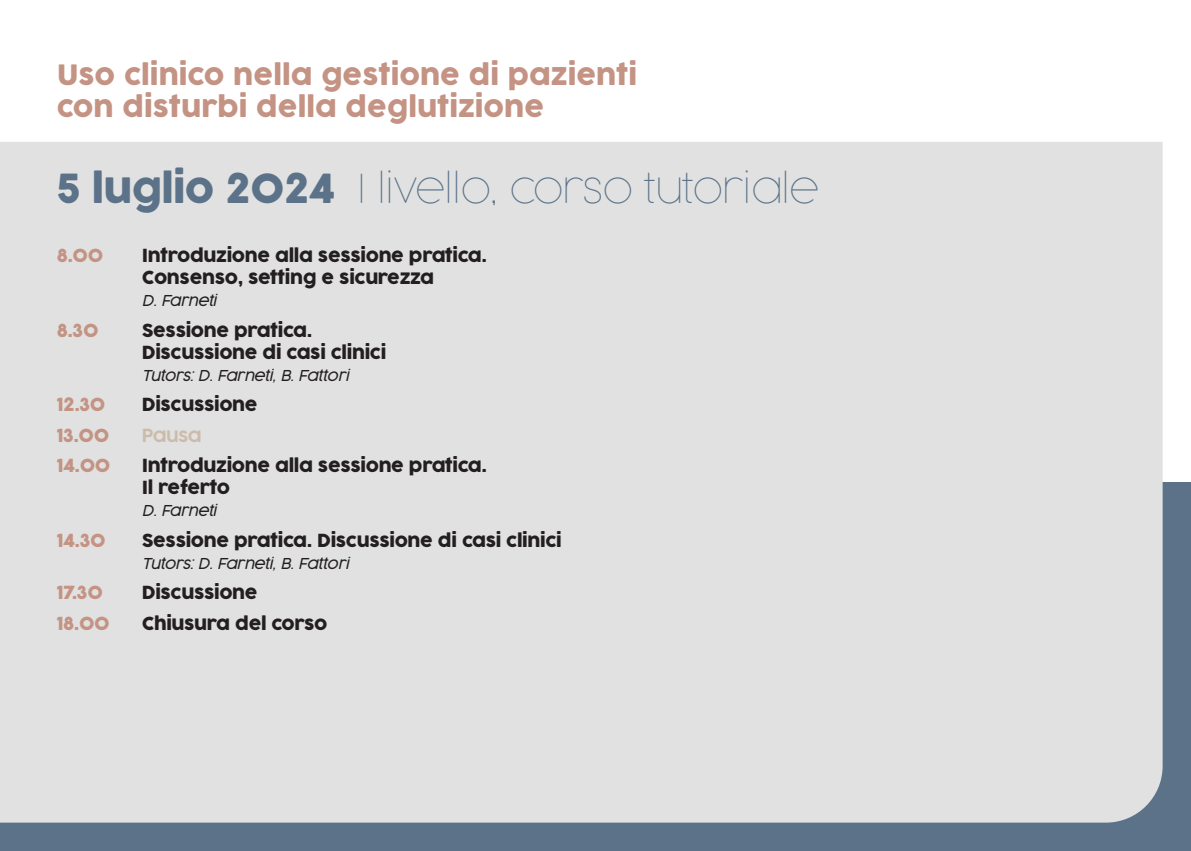
<style>
.page{position:relative;width:1191px;height:851px;background:#fff}
.page>*{position:absolute;margin:0;border:0;box-sizing:border-box;transform-origin:0 0}
.t1{font:100 40px "Cocogoose Pro";letter-spacing:-.02em;color:#5b7289}
.t2{font:28px/32px "Cocogoose Pro";color:#c49384}
.t3{font:18px/22px "Cocogoose Pro";letter-spacing:-.02em;color:#231f20}
.t4{font:18px "Cocogoose Pro";letter-spacing:-.02em;color:#c49384}
.t5{font:300 18px "Cocogoose Pro";letter-spacing:-.02em;color:#cdbbaa}
.t6{font:italic 300 15px "Cocogoose Pro";letter-spacing:-.02em;color:#231f20}
.s1{font-weight:400}
</style>
<div class="page">
<div style="left:1px;top:482px;width:1190px;height:368px;background:#5b7289"></div>
<div style="left:1px;top:142px;width:1161px;height:680px;background:#e0e1e0"></div>
<h2 class="t2" style="left:57px;top:59px;width:582px">Uso clinico nella gestione di pazienti con disturbi della deglutizione</h2>
<h1 class="t1" style="left:57px;top:162px;width:764px"><span class="s1">5 luglio 2024</span> I livello, corso tutoriale</h1>
<p class="t4" style="left:57px;top:243px;width:48px">8.00</p>
<p class="t3" style="left:142px;top:245px;width:347px">Introduzione alla sessione pratica.<br>Consenso, setting e sicurezza</p>
<p class="t6" style="left:142px;top:290px;width:76px">D. Farneti</p>
<p class="t4" style="left:57px;top:318px;width:43px">8.30</p>
<p class="t3" style="left:142px;top:319px;width:246px">Sessione pratica.<br>Discussione di casi clinici</p>
<p class="t6" style="left:142px;top:365px;width:209px">Tutors: D. Farneti, B. Fattori</p>
<p class="t4" style="left:57px;top:392px;width:50px">12.30</p>
<p class="t3" style="left:142px;top:394px;width:117px">Discussione</p>
<p class="t4" style="left:57px;top:423px;width:54px">13.00</p>
<p class="t5" style="left:142px;top:423px;width:61px">Pausa</p>
<p class="t4" style="left:57px;top:453px;width:55px">14.00</p>
<p class="t3" style="left:142px;top:455px;width:347px">Introduzione alla sessione pratica.<br>Il referto</p>
<p class="t6" style="left:142px;top:500px;width:76px">D. Farneti</p>
<p class="t4" style="left:57px;top:528px;width:50px">14.30</p>
<p class="t3" style="left:142px;top:529px;width:421px">Sessione pratica. Discussione di casi clinici</p>
<p class="t6" style="left:142px;top:553px;width:209px">Tutors: D. Farneti, B. Fattori</p>
<p class="t4" style="left:57px;top:580px;width:48px">17.30</p>
<p class="t3" style="left:142px;top:582px;width:117px">Discussione</p>
<p class="t4" style="left:57px;top:611px;width:55px">18.00</p>
<p class="t3" style="left:142px;top:612px;width:187px">Chiusura del corso</p>
</div>
